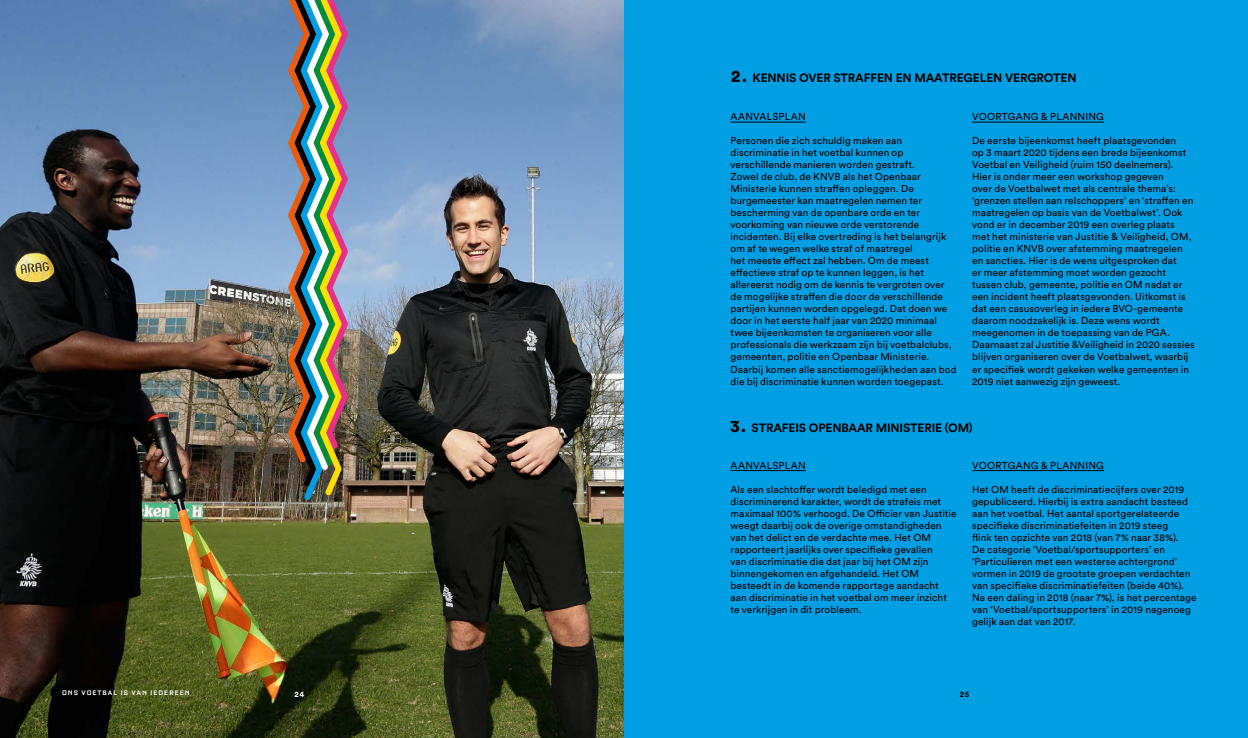
<style>
.page{position:relative;width:1248px;height:738px;background:#fff}
.page>*{position:absolute;margin:0;border:0;box-sizing:border-box;transform-origin:0 0}
.t1{font:700 12px "Circular Std";letter-spacing:-.01em;color:#000}
.t2{font:10px/12px "Circular Std";letter-spacing:.01em;color:#000}
.t3{font:700 8px "Bourgeois";letter-spacing:.125em;color:#fff}
.t4{font:700 8px "Circular Std";color:#fff}
.t5{font:700 8px "Circular Std";color:#000}
.s1{font-weight:900;font-size:17px}
</style>
<div class="page">
<img style="left:0;top:0;width:624px;height:737px">
<div style="left:624px;top:0;width:623px;height:737px;background:#009fe3"></div>
<hr style="left:730px;top:122px;width:75px;height:1px;background:#000">
<hr style="left:972px;top:122px;width:131px;height:1px;background:#000">
<hr style="left:730px;top:470px;width:75px;height:1px;background:#000">
<hr style="left:972px;top:470px;width:131px;height:1px;background:#000">
<img style="left:288px;top:0;width:60px;height:500px">
<p class="t1" style="left:731px;top:70px;width:347px"><span class="s1">2.</span> KENNIS OVER STRAFFEN EN MAATREGELEN VERGROTEN</p>
<p class="t2" style="left:730px;top:110px;width:77px">AANVALSPLAN</p>
<p class="t2" style="left:730px;top:134px;width:228px">Personen die zich schuldig maken aan discriminatie in het voetbal kunnen op verschillende manieren worden gestraft.<br>Zowel de club, de KNVB als het Openbaar Ministerie kunnen straffen opleggen. De burgemeester kan maatregelen nemen ter bescherming van de openbare orde en ter voorkoming van nieuwe orde verstorende incidenten. Bij elke overtreding is het belangrijk om af te wegen welke straf of maatregel<br>het meeste effect zal hebben. Om de meest effectieve straf op te kunnen leggen, is het allereerst nodig om de kennis te vergroten over de mogelijke straffen die door de verschillende partijen kunnen worden opgelegd. Dat doen we door in het eerste half jaar van 2020 minimaal twee bijeenkomsten te organiseren voor alle professionals die werkzaam zijn bij voetbalclubs, gemeenten, politie en Openbaar Ministerie.<br>Daarbij komen alle sanctiemogelijkheden aan bod die bij discriminatie kunnen worden toegepast.</p>
<p class="t2" style="left:972px;top:110px;width:133px">VOORTGANG &amp; PLANNING</p>
<p class="t2" style="left:972px;top:134px;width:224px">De eerste bijeenkomst heeft plaatsgevonden<br>op 3 maart 2020 tijdens een brede bijeenkomst Voetbal en Veiligheid (ruim 150 deelnemers).<br>Hier is onder meer een workshop gegeven<br>over de Voetbalwet met als centrale thema’s: ‘grenzen stellen aan relschoppers’ en ‘straffen en maatregelen op basis van de Voetbalwet’. Ook vond er in december 2019 een overleg plaats met het ministerie van Justitie &amp; Veiligheid, OM, politie en KNVB over afstemming maatregelen en sancties. Hier is de wens uitgesproken dat<br>er meer afstemming moet worden gezocht tussen club, gemeente, politie en OM nadat er een incident heeft plaatsgevonden. Uitkomst is dat een casusoverleg in iedere BVO-gemeente daarom noodzakelijk is. Deze wens wordt meegenomen in de toepassing van de PGA.<br>Daarnaast zal Justitie &amp;Veiligheid in 2020 sessies blijven organiseren over de Voetbalwet, waarbij er specifiek wordt gekeken welke gemeenten in 2019 niet aanwezig zijn geweest.</p>
<p class="t1" style="left:730px;top:419px;width:244px"><span class="s1">3.</span> STRAFEIS OPENBAAR MINISTERIE (OM)</p>
<p class="t2" style="left:730px;top:458px;width:77px">AANVALSPLAN</p>
<p class="t2" style="left:730px;top:482px;width:227px">Als een slachtoffer wordt beledigd met een discriminerend karakter, wordt de strafeis met maximaal 100% verhoogd. De Officier van Justitie weegt daarbij ook de overige omstandigheden van het delict en de verdachte mee. Het OM rapporteert jaarlijks over specifieke gevallen<br>van discriminatie die dat jaar bij het OM zijn binnengekomen en afgehandeld. Het OM besteedt in de komende rapportage aandacht aan discriminatie in het voetbal om meer inzicht te verkrijgen in dit probleem.</p>
<p class="t2" style="left:972px;top:458px;width:133px">VOORTGANG &amp; PLANNING</p>
<p class="t2" style="left:972px;top:482px;width:226px">Het OM heeft de discriminatiecijfers over 2019 gepubliceerd. Hierbij is extra aandacht besteed aan het voetbal. Het aantal sportgerelateerde specifieke discriminatiefeiten in 2019 steeg<br>flink ten opzichte van 2018 (van 7% naar 38%).<br>De categorie ‘Voetbal/sportsupporters’ en ‘Particulieren met een westerse achtergrond’ vormen in 2019 de grootste groepen verdachten van specifieke discriminatiefeiten (beide 40%).<br>Na een daling in 2018 (naar 7%), is het percentage van ‘Voetbal/sportsupporters’ in 2019 nagenoeg gelijk aan dat van 2017.</p>
<p class="t3" style="left:62px;top:688px;width:129px">ONS VOETBAL IS VAN IEDEREEN</p>
<p class="t4" style="left:294px;top:688px;width:11px">24</p>
<p class="t5" style="left:959px;top:688px;width:11px">25</p>
</div>
